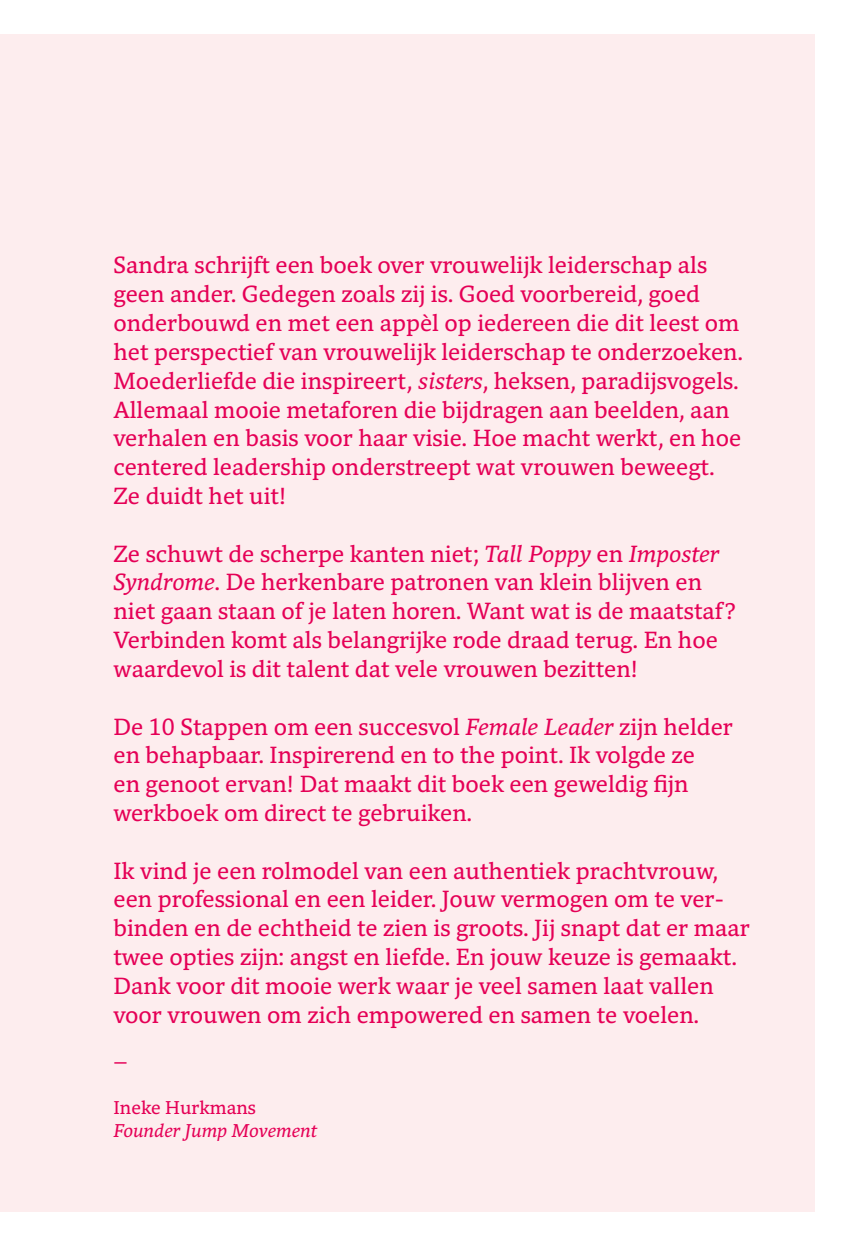
<style>
.page{position:relative;width:851px;height:1248px;background:#fff}
.page>*{position:absolute;margin:0;border:0;box-sizing:border-box;transform-origin:0 0}
.t1{font:24px/28.8px "Mundo Serif";color:#e50056}
.t2{font:italic 19px "Mundo Serif";color:#e50056}
.t3{font:19px "Mundo Serif";color:#e50056}
.s1{font-style:italic}
</style>
<div class="page">
<div style="left:0;top:34px;width:814px;height:1176px;background:#fdedee"></div>
<p class="t1" style="left:113px;top:250px;width:631px">Sandra schrijft een boek over vrouwelijk leiderschap als geen ander. Gedegen zoals zij is. Goed voorbereid, goed onderbouwd en met een appèl op iedereen die dit leest om het perspectief van vrouwelijk leiderschap te onderzoeken.<br>Moederliefde die inspireert, <span class="s1">sisters</span>, heksen, paradijsvogels.<br>Allemaal mooie metaforen die bijdragen aan beelden, aan verhalen en basis voor haar visie. Hoe macht werkt, en hoe centered leadership onderstreept wat vrouwen beweegt.<br>Ze duidt het uit!</p>
<p class="t1" style="left:113px;top:538px;width:623px">Ze schuwt de scherpe kanten niet; <span class="s1">Tall Poppy</span> en <span class="s1">Imposter Syndrome</span>. De herkenbare patronen van klein blijven en niet gaan staan of je laten horen. Want wat is de maatstaf?<br>Verbinden komt als belangrijke rode draad terug. En hoe waardevol is dit talent dat vele vrouwen bezitten!</p>
<p class="t1" style="left:113px;top:710px;width:621px">De 10 Stappen om een succesvol <span class="s1">Female Leader</span> zijn helder en behapbaar. Inspirerend en to the point. Ik volgde ze<br>en genoot ervan! Dat maakt dit boek een geweldig fijn werkboek om direct te gebruiken.</p>
<p class="t1" style="left:113px;top:854px;width:638px">Ik vind je een rolmodel van een authentiek prachtvrouw, een professional en een leider. Jouw vermogen om te ver&shy;binden en de echtheid te zien is groots. Jij snapt dat er maar twee opties zijn: angst en liefde. En jouw keuze is gemaakt.<br>Dank voor dit mooie werk waar je veel samen laat vallen voor vrouwen om zich empowered en samen te voelen.</p>
<p class="t3" style="left:113px;top:1048px;width:16px">—</p>
<p class="t3" style="left:113px;top:1094px;width:144px">Ineke Hurkmans</p>
<p class="t2" style="left:113px;top:1117px;width:205px">Founder Jump Movement</p>
</div>
